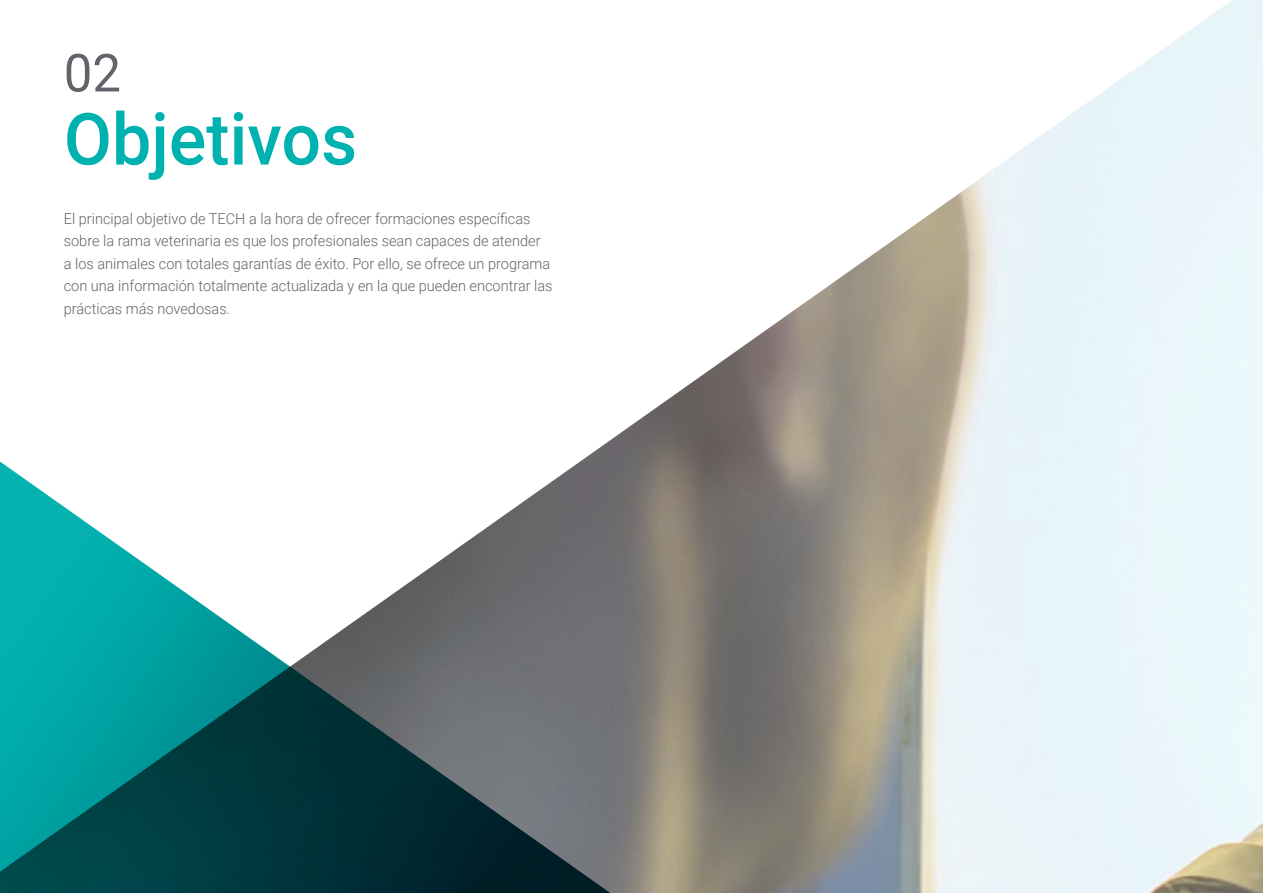
<style>
.page{position:relative;width:1263px;height:893px;background:#fff}
.page>*{position:absolute;margin:0;border:0;box-sizing:border-box;transform-origin:0 0}
.t1{font:500 72px "Roboto";color:#00b2af}
.t2{font:52.5px "Roboto";color:#61646a}
.t3{font:300 15px/22.5px "Roboto";color:#61646a}
</style>
<div class="page">
<img style="left:602px;top:0;width:661px;height:893px">
<svg style="left:0;top:446px;width:640px;height:447px"></svg>
<h2 class="t2" style="left:64px;top:36px;width:59px">02</h2>
<h1 class="t1" style="left:64px;top:89px;width:295px">Objetivos</h1>
<p class="t3" style="left:64px;top:207px;width:490px">El principal objetivo de TECH a la hora de ofrecer formaciones específicas sobre la rama veterinaria es que los profesionales sean capaces de atender<br>a los animales con totales garantías de éxito. Por ello, se ofrece un programa con una información totalmente actualizada y en la que pueden encontrar las prácticas más novedosas.</p>
</div>
